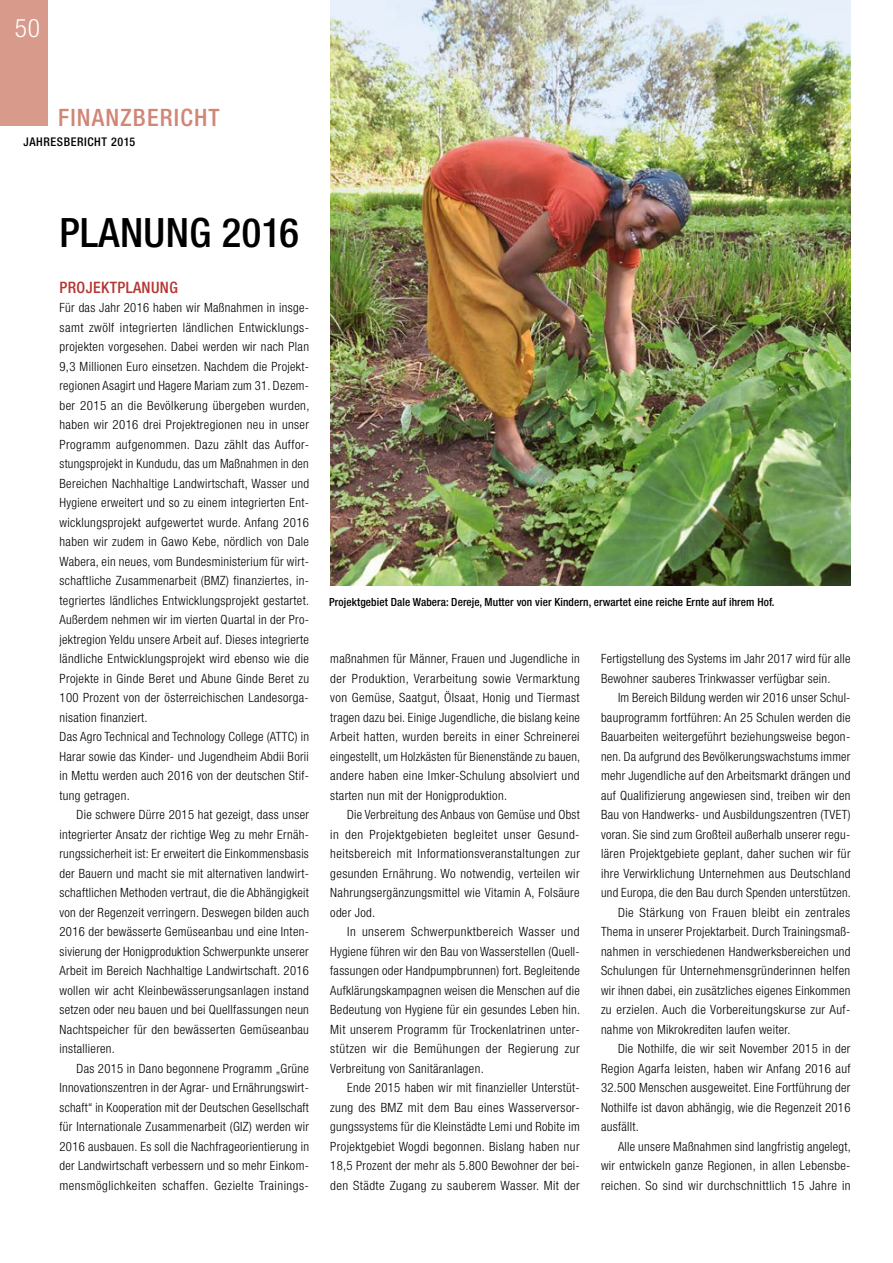
<style>
.page{position:relative;width:893px;height:1263px;background:#fff}
.page>*{position:absolute;margin:0;border:0;box-sizing:border-box;transform-origin:0 0}
.Head_A{font:500 condensed 40.5px "Helvetica Neue LT Std";letter-spacing:.01em;color:#000}
.t1{font:300 condensed 25.5px "Helvetica Neue LT Std";color:#fff}
.t2{font:500 condensed 24px "Helvetica Neue LT Std";letter-spacing:.05em;color:#d18676}
.Sublines_blau{font:500 condensed 15.75px "Helvetica Neue LT Std";letter-spacing:.025em;color:#b43631}
.fließ__block_einz{font:300 condensed 12.75px/19.5px "Helvetica Neue LT Std";letter-spacing:.025em;color:#000;text-align:justify}
.fließ__block{font:300 condensed 12.75px/19.5px "Helvetica Neue LT Std";letter-spacing:.025em;color:#000;text-align:justify}
.t3{font:500 condensed 12px "Helvetica Neue LT Std";letter-spacing:.05em;color:#000}
.BU{font:500 condensed 11.25px "Helvetica Neue LT Std";letter-spacing:.01em;color:#000}
</style>
<div class="page">
<div style="left:0;top:0;width:48px;height:126px;background:#d89a8a"></div>
<img style="left:330px;top:0;width:520px;height:585px">
<h2 class="t1" style="left:15px;top:14px;width:27px">50</h2>
<h3 class="t2" style="left:58px;top:103px;width:163px">FINANZBERICHT</h3>
<p class="t3" style="left:23px;top:134px;width:113px">JAHRESBERICHT 2015</p>
<p class="Head_A" style="left:60px;top:209px;width:241px">PLANUNG 2016</p>
<p class="Sublines_blau" style="left:60px;top:278px;width:120px">PROJEKTPLANUNG</p>
<p class="fließ__block" style="left:60px;top:298px;width:252px">Für das Jahr 2016 haben wir Maßnahmen in insge&shy;samt zwölf integrierten ländlichen Entwicklungs&shy;projekten vorgesehen. Dabei werden wir nach Plan 9,3 Millionen Euro einsetzen. Nachdem die Projekt&shy;regionen Asagirt und Hagere Mariam zum 31. Dezem&shy;ber 2015 an die Bevölkerung übergeben wurden, haben wir 2016 drei Projektregionen neu in unser Programm aufgenommen. Dazu zählt das Auffor&shy;stungsprojekt in Kundudu, das um Maßnahmen in den Bereichen Nachhaltige Landwirtschaft, Wasser und Hygiene erweitert und so zu einem integrierten Ent&shy;wicklungsprojekt aufgewertet wurde. Anfang 2016 haben wir zudem in Gawo Kebe, nördlich von Dale Wabera, ein neues, vom Bundesministerium für wirt&shy;schaftliche Zusammenarbeit (BMZ) finanziertes, in&shy;tegriertes ländliches Entwicklungsprojekt gestartet.<br>Außerdem nehmen wir im vierten Quartal in der Pro&shy;jektregion Yeldu unsere Arbeit auf. Dieses integrierte ländliche Entwicklungsprojekt wird ebenso wie die Projekte in Ginde Beret und Abune Ginde Beret zu 100 Prozent von der österreichischen Landesorga&shy;nisation finanziert.</p>
<p class="fließ__block" style="left:60px;top:727px;width:251px">Das Agro Technical and Technology College (ATTC) in Harar sowie das Kinder- und Jugendheim Abdii Borii in Mettu werden auch 2016 von der deutschen Stif&shy;tung getragen.</p>
<p class="fließ__block_einz" style="left:60px;top:805px;width:251px;text-indent:17px">Die schwere Dürre 2015 hat gezeigt, dass unser integrierter Ansatz der richtige Weg zu mehr Ernäh&shy;rungssicherheit ist: Er erweitert die Einkommensbasis der Bauern und macht sie mit alternativen landwirt&shy;schaftlichen Methoden vertraut, die die Abhängigkeit von der Regenzeit verringern. Deswegen bilden auch 2016 der bewässerte Gemüseanbau und eine Inten&shy;sivierung der Honigproduktion Schwerpunkte unserer Arbeit im Bereich Nachhaltige Landwirtschaft. 2016 wollen wir acht Kleinbewässerungsanlagen instand setzen oder neu bauen und bei Quellfassungen neun Nachtspeicher für den bewässerten Gemüseanbau installieren.</p>
<p class="fließ__block_einz" style="left:60px;top:1058px;width:251px;text-indent:17px">Das 2015 in Dano begonnene Programm „Grüne Innovationszentren in der Agrar- und Ernährungswirt&shy;schaft“ in Kooperation mit der Deutschen Gesellschaft für Internationale Zusammenarbeit (GIZ) werden wir 2016 ausbauen. Es soll die Nachfrageorientierung in der Landwirtschaft verbessern und so mehr Einkom&shy;mensmöglichkeiten schaffen. Gezielte Trainings-</p>
<p class="BU" style="left:329px;top:595px;width:447px">Projektgebiet Dale Wabera: Dereje, Mutter von vier Kindern, erwartet eine reiche Ernte auf ihrem Hof.</p>
<p class="fließ__block_einz" style="left:330px;top:649px;width:252px">maßnahmen für Männer, Frauen und Jugendliche in der Produktion, Verarbeitung sowie Vermarktung von Gemüse, Saatgut, Ölsaat, Honig und Tiermast tragen dazu bei. Einige Jugendliche, die bislang keine Arbeit hatten, wurden bereits in einer Schreinerei eingestellt, um Holzkästen für Bienenstände zu bauen, andere haben eine Imker-Schulung absolviert und starten nun mit der Honigproduktion.</p>
<p class="fließ__block_einz" style="left:330px;top:805px;width:251px;text-indent:17px">Die Verbreitung des Anbaus von Gemüse und Obst in den Projektgebieten begleitet unser Gesund&shy;heitsbereich mit Informationsveranstaltungen zur gesunden Ernährung. Wo notwendig, verteilen wir Nahrungsergänzungsmittel wie Vitamin A, Folsäure oder Jod.</p>
<p class="fließ__block_einz" style="left:330px;top:922px;width:251px;text-indent:17px">In unserem Schwerpunktbereich Wasser und Hygiene führen wir den Bau von Wasserstellen (Quell&shy;fassungen oder Handpumpbrunnen) fort. Begleitende Aufklärungskampagnen weisen die Menschen auf die Bedeutung von Hygiene für ein gesundes Leben hin.<br>Mit unserem Programm für Trockenlatrinen unter&shy;stützen wir die Bemühungen der Regierung zur Verbreitung von Sanitäranlagen.</p>
<p class="fließ__block_einz" style="left:330px;top:1078px;width:251px;text-indent:17px">Ende 2015 haben wir mit finanzieller Unterstüt&shy;zung des BMZ mit dem Bau eines Wasserversor&shy;gungssystems für die Kleinstädte Lemi und Robite im Projektgebiet Wogdi begonnen. Bislang haben nur 18,5 Prozent der mehr als 5.800 Bewohner der bei&shy;den Städte Zugang zu sauberem Wasser. Mit der</p>
<p class="fließ__block_einz" style="left:601px;top:649px;width:251px">Fertigstellung des Systems im Jahr 2017 wird für alle<br>Bewohner sauberes Trinkwasser verfügbar sein.</p>
<p class="fließ__block_einz" style="left:601px;top:688px;width:251px;text-indent:17px">Im Bereich Bildung werden wir 2016 unser Schul&shy;bauprogramm fortführen: An 25 Schulen werden die Bauarbeiten weitergeführt beziehungsweise begon&shy;nen. Da aufgrund des Bevölkerungswachstums immer mehr Jugendliche auf den Arbeitsmarkt drängen und auf Qualifizierung angewiesen sind, treiben wir den Bau von Handwerks- und Ausbildungszentren (TVET) voran. Sie sind zum Großteil außerhalb unserer regu&shy;lären Projektgebiete geplant, daher suchen wir für ihre Verwirklichung Unternehmen aus Deutschland und Europa, die den Bau durch Spenden unterstützen.</p>
<p class="fließ__block_einz" style="left:601px;top:902px;width:251px;text-indent:17px">Die Stärkung von Frauen bleibt ein zentrales Thema in unserer Projektarbeit. Durch Trainingsmaß&shy;nahmen in verschiedenen Handwerksbereichen und Schulungen für Unternehmensgründerinnen helfen wir ihnen dabei, ein zusätzliches eigenes Einkommen zu erzielen. Auch die Vorbereitungskurse zur Auf&shy;nahme von Mikrokrediten laufen weiter.</p>
<p class="fließ__block_einz" style="left:601px;top:1039px;width:251px;text-indent:17px">Die Nothilfe, die wir seit November 2015 in der Region Agarfa leisten, haben wir Anfang 2016 auf 32.500 Menschen ausgeweitet. Eine Fortführung der Nothilfe ist davon abhängig, wie die Regenzeit 2016 ausfällt.</p>
<p class="fließ__block_einz" style="left:601px;top:1136px;width:251px;text-indent:17px">Alle unsere Maßnahmen sind langfristig angelegt, wir entwickeln ganze Regionen, in allen Lebensbe&shy;reichen. So sind wir durchschnittlich 15 Jahre in</p>
</div>
